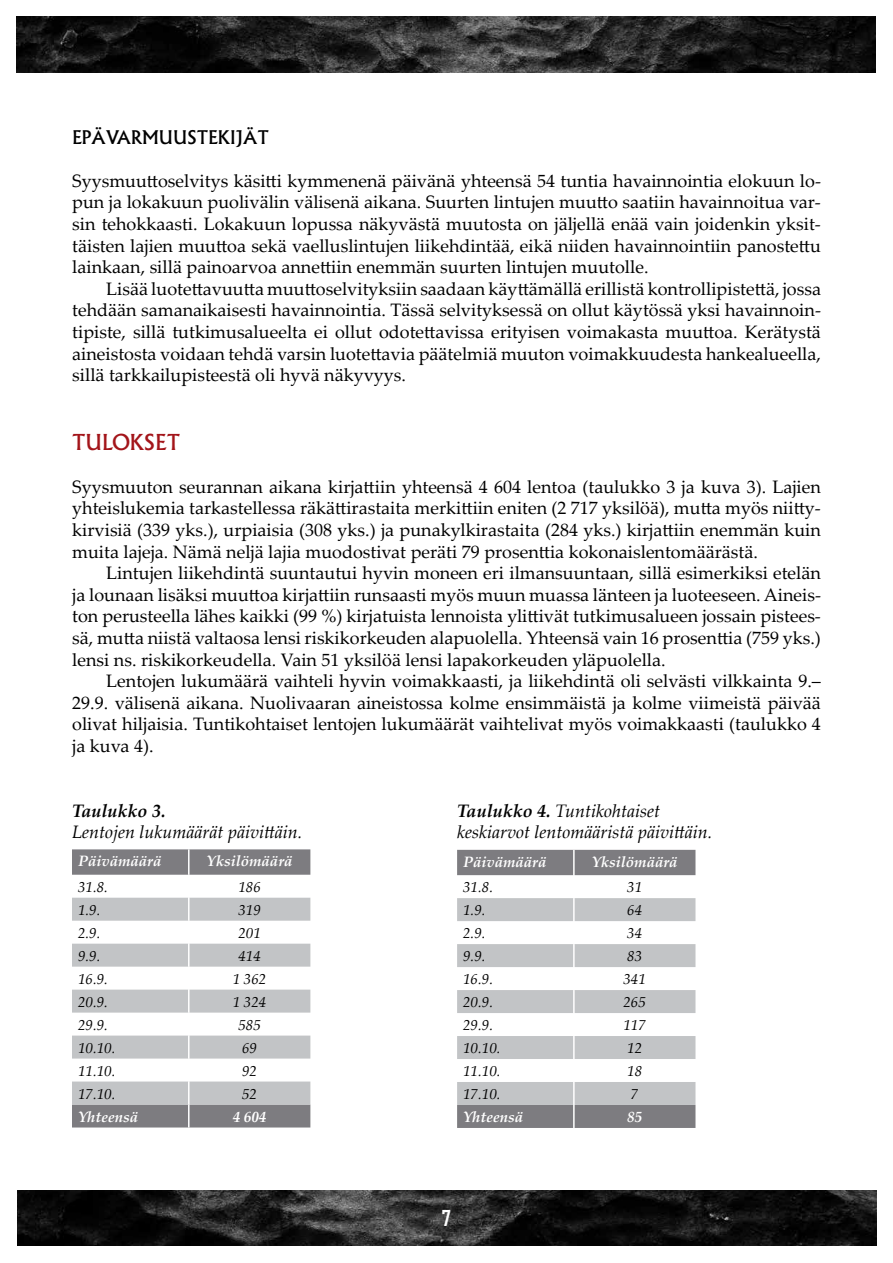
<style>
.page{position:relative;width:893px;height:1263px;background:#fff}
.page>*{position:absolute;margin:0;border:0;box-sizing:border-box;transform-origin:0 0}
.t1{font:500 21px "Albertus";color:#a3151a}
.t2{font:700 21px "Agency FB";color:#fff}
.t3{font:18px/21.6px "Palatino Linotype";color:#000;text-align:justify}
.t4{font:italic 18px/21.6px "Palatino Linotype";color:#000}
.t5{font:500 18px "Albertus";color:#000}
.t6{font:italic 700 18px "Palatino Linotype";color:#000}
.t7{font:italic 15px "Palatino Linotype";color:#000}
.t8{font:italic 700 15px "Palatino Linotype";color:#fff}
.s1{font-weight:700}
</style>
<div class="page">
<img style="left:17px;top:17px;width:859px;height:55px">
<img style="left:17px;top:1191px;width:859px;height:55px">
<svg style="left:72px;top:849px;width:238px;height:278px;fill:#7d7c80"></svg>
<svg style="left:72px;top:898px;width:238px;height:206px;fill:#c2c4c6"></svg>
<hr style="left:188px;top:849px;width:2px;height:26px;background:#fff">
<hr style="left:188px;top:875px;width:2px;height:23px;background:#fff">
<hr style="left:188px;top:898px;width:2px;height:23px;background:#fff">
<hr style="left:188px;top:921px;width:2px;height:23px;background:#fff">
<hr style="left:188px;top:944px;width:2px;height:23px;background:#fff">
<hr style="left:188px;top:967px;width:2px;height:23px;background:#fff">
<hr style="left:188px;top:990px;width:2px;height:22px;background:#fff">
<hr style="left:188px;top:1012px;width:2px;height:23px;background:#fff">
<hr style="left:188px;top:1035px;width:2px;height:23px;background:#fff">
<hr style="left:188px;top:1058px;width:2px;height:23px;background:#fff">
<hr style="left:188px;top:1081px;width:2px;height:23px;background:#fff">
<hr style="left:188px;top:1104px;width:2px;height:23px;background:#fff">
<svg style="left:457px;top:850px;width:238px;height:278px;fill:#7d7c80"></svg>
<svg style="left:457px;top:898px;width:238px;height:207px;fill:#c2c4c6"></svg>
<hr style="left:573px;top:850px;width:2px;height:25px;background:#fff">
<hr style="left:573px;top:875px;width:2px;height:23px;background:#fff">
<hr style="left:573px;top:898px;width:2px;height:23px;background:#fff">
<hr style="left:573px;top:921px;width:2px;height:23px;background:#fff">
<hr style="left:573px;top:944px;width:2px;height:23px;background:#fff">
<hr style="left:573px;top:967px;width:2px;height:23px;background:#fff">
<hr style="left:573px;top:990px;width:2px;height:23px;background:#fff">
<hr style="left:573px;top:1013px;width:2px;height:23px;background:#fff">
<hr style="left:573px;top:1036px;width:2px;height:23px;background:#fff">
<hr style="left:573px;top:1059px;width:2px;height:23px;background:#fff">
<hr style="left:573px;top:1082px;width:2px;height:23px;background:#fff">
<hr style="left:573px;top:1105px;width:2px;height:23px;background:#fff">
<p class="t5" style="left:72px;top:126px;width:47px">EPÄVAR</p>
<p class="t5" style="left:142px;top:126px;width:128px">MUUSTEKIJÄT</p>
<p class="t3" style="left:72px;top:169px;width:750px">Syysmuuttoselvitys käsitti kymmenenä päivänä yhteensä 54 tuntia havainnointia elokuun lo&shy;pun ja lokakuun puolivälin välisenä aikana. Suurten lintujen muutto saatiin havainnoitua var&shy;sin tehokkaasti. Lokakuun lopussa näkyvästä muutosta on jäljellä enää vain joidenkin yksit&shy;täisten lajien muuttoa sekä vaelluslintujen liikehdintää, eikä niiden havainnointiin panostettu lainkaan, sillä painoarvoa annettiin enemmän suurten lintujen muutolle.</p>
<p class="t3" style="left:72px;top:277px;width:750px;text-indent:34px">Lisää luotettavuutta muuttoselvityksiin saadaan käyttämällä erillistä kontrollipistettä, jossa tehdään samanaikaisesti havainnointia. Tässä selvityksessä on ollut käytössä yksi havainnoin&shy;tipiste, sillä tutkimusalueelta ei ollut odotettavissa erityisen voimakasta muuttoa. Kerätystä aineistosta voidaan tehdä varsin luotettavia päätelmiä muuton voimakkuudesta hankealueella, sillä tarkkailupisteestä oli hyvä näkyvyys.</p>
<p class="t1" style="left:72px;top:429px;width:109px">TULOKSET</p>
<p class="t3" style="left:72px;top:475px;width:750px">Syysmuuton seurannan aikana kirjattiin yhteensä 4 604 lentoa (taulukko 3 ja kuva 3). Lajien yhteislukemia tarkastellessa räkättirastaita merkittiin eniten (2 717 yksilöä), mutta myös niitty&shy;kirvisiä (339 yks.), urpiaisia (308 yks.) ja punakylkirastaita (284 yks.) kirjattiin enemmän kuin muita lajeja. Nämä neljä lajia muodostivat peräti 79 prosenttia kokonaislentomäärästä.</p>
<p class="t3" style="left:72px;top:562px;width:750px;text-indent:34px">Lintujen liikehdintä suuntautui hyvin moneen eri ilmansuuntaan, sillä esimerkiksi etelän ja lounaan lisäksi muuttoa kirjattiin runsaasti myös muun muassa länteen ja luoteeseen. Aineis&shy;ton perusteella lähes kaikki (99 %) kirjatuista lennoista ylittivät tutkimusalueen jossain pistees&shy;sä, mutta niistä valtaosa lensi riskikorkeuden alapuolella. Yhteensä vain 16 prosenttia (759 yks.) lensi ns. riskikorkeudella. Vain 51 yksilöä lensi lapakorkeuden yläpuolella.</p>
<p class="t3" style="left:72px;top:670px;width:750px;text-indent:34px">Lentojen lukumäärä vaihteli hyvin voimakkaasti, ja liikehdintä oli selvästi vilkkainta 9.– 29.9. välisenä aikana. Nuolivaaran aineistossa kolme ensimmäistä ja kolme viimeistä päivää olivat hiljaisia. Tuntikohtaiset lentojen lukumäärät vaihtelivat myös voimakkaasti (taulukko 4 ja kuva 4).</p>
<p class="t6" style="left:72px;top:798px;width:95px">Taulukko 3.</p>
<p class="t4" style="left:72px;top:820px;width:232px">Lentojen lukumäärät päivittäin.</p>
<p class="t8" style="left:78px;top:851px;width:85px">Päivämäärä</p>
<p class="t8" style="left:207px;top:851px;width:87px">Yksilömäärä</p>
<p class="t7" style="left:78px;top:876px;width:31px">31.8.</p>
<p class="t7" style="left:238px;top:876px;width:24px">186</p>
<p class="t7" style="left:78px;top:899px;width:24px">1.9.</p>
<p class="t7" style="left:238px;top:899px;width:24px">319</p>
<p class="t7" style="left:78px;top:922px;width:24px">2.9.</p>
<p class="t7" style="left:238px;top:922px;width:24px">201</p>
<p class="t7" style="left:78px;top:945px;width:24px">9.9.</p>
<p class="t7" style="left:238px;top:945px;width:24px">414</p>
<p class="t7" style="left:78px;top:968px;width:31px">16.9.</p>
<p class="t7" style="left:233px;top:968px;width:35px">1 362</p>
<p class="t7" style="left:78px;top:991px;width:31px">20.9.</p>
<p class="t7" style="left:233px;top:991px;width:35px">1 324</p>
<p class="t7" style="left:78px;top:1014px;width:31px">29.9.</p>
<p class="t7" style="left:238px;top:1014px;width:24px">585</p>
<p class="t7" style="left:78px;top:1037px;width:39px">10.10.</p>
<p class="t7" style="left:242px;top:1037px;width:16px">69</p>
<p class="t7" style="left:78px;top:1060px;width:39px">11.10.</p>
<p class="t7" style="left:242px;top:1060px;width:16px">92</p>
<p class="t7" style="left:78px;top:1083px;width:39px">17.10.</p>
<p class="t7" style="left:242px;top:1083px;width:16px">52</p>
<p class="t8" style="left:78px;top:1106px;width:61px">Yhteensä</p>
<p class="t8" style="left:233px;top:1106px;width:35px">4 604</p>
<p class="t4" style="left:457px;top:799px;width:257px"><span class="s1">Taulukko 4.</span> Tuntikohtaiset keskiarvot lentomääristä päivittäin.</p>
<p class="t8" style="left:463px;top:851px;width:85px">Päivämäärä</p>
<p class="t8" style="left:592px;top:851px;width:87px">Yksilömäärä</p>
<p class="t7" style="left:463px;top:876px;width:31px">31.8.</p>
<p class="t7" style="left:627px;top:876px;width:16px">31</p>
<p class="t7" style="left:463px;top:899px;width:24px">1.9.</p>
<p class="t7" style="left:627px;top:899px;width:16px">64</p>
<p class="t7" style="left:463px;top:922px;width:24px">2.9.</p>
<p class="t7" style="left:627px;top:922px;width:16px">34</p>
<p class="t7" style="left:463px;top:945px;width:24px">9.9.</p>
<p class="t7" style="left:627px;top:945px;width:16px">83</p>
<p class="t7" style="left:463px;top:968px;width:31px">16.9.</p>
<p class="t7" style="left:623px;top:968px;width:24px">341</p>
<p class="t7" style="left:463px;top:991px;width:31px">20.9.</p>
<p class="t7" style="left:623px;top:991px;width:24px">265</p>
<p class="t7" style="left:463px;top:1014px;width:31px">29.9.</p>
<p class="t7" style="left:623px;top:1014px;width:24px">117</p>
<p class="t7" style="left:463px;top:1037px;width:39px">10.10.</p>
<p class="t7" style="left:627px;top:1037px;width:16px">12</p>
<p class="t7" style="left:463px;top:1060px;width:39px">11.10.</p>
<p class="t7" style="left:627px;top:1060px;width:16px">18</p>
<p class="t7" style="left:463px;top:1083px;width:39px">17.10.</p>
<p class="t7" style="left:631px;top:1083px;width:9px">7</p>
<p class="t8" style="left:463px;top:1106px;width:62px">Yhteensä</p>
<p class="t8" style="left:627px;top:1106px;width:16px">85</p>
<p class="t2" style="left:442px;top:1205px;width:11px">7</p>
</div>
